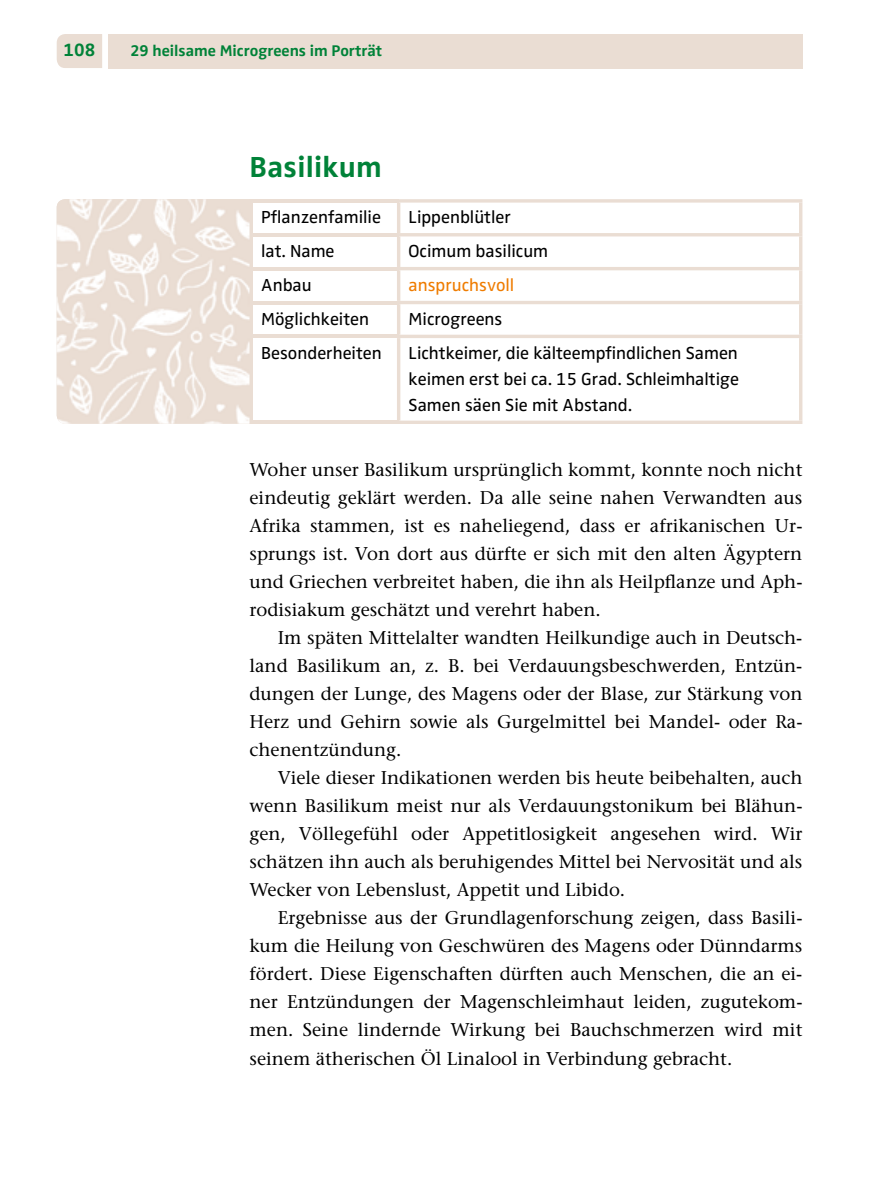
<style>
.page{position:relative;width:879px;height:1191px;background:#fff}
.page>*{position:absolute;margin:0;border:0;box-sizing:border-box;transform-origin:0 0}
.t1{font:700 30px "Zwo Pro";letter-spacing:.01em;color:#008238}
.t2{font:18.4px/28px "Stone Serif";color:#000;text-align:justify}
.t3{font:700 18.4px "Zwo Pro";color:#008238}
.t4{font:18px/26px "Zwo Pro";color:#000;text-align:justify}
.t5{font:18px "Zwo Pro";color:#ef7c00}
.t6{font:700 16px "Zwo Pro";color:#008238}
</style>
<div class="page">
<div style="left:57px;top:34px;width:45px;height:34px;background:#eaddd3"></div>
<div style="left:108px;top:34px;width:694px;height:34px;background:#eaddd3"></div>
<hr style="left:249px;top:199px;width:150px;height:4px;background:#eaddd3">
<hr style="left:249px;top:203px;width:4px;height:30px;background:#eaddd3">
<svg style="left:399px;top:199px;width:403px;height:4px;background:#ece1d9"></svg>
<hr style="left:397px;top:203px;width:3px;height:30px;background:#eaddd3">
<hr style="left:799px;top:203px;width:3px;height:30px;background:#eaddd3">
<hr style="left:249px;top:233px;width:150px;height:3px;background:#eaddd3">
<hr style="left:249px;top:236px;width:4px;height:31px;background:#eaddd3">
<hr style="left:399px;top:233px;width:403px;height:3px;background:#eaddd3">
<hr style="left:397px;top:236px;width:3px;height:31px;background:#eaddd3">
<hr style="left:799px;top:236px;width:3px;height:31px;background:#eaddd3">
<hr style="left:249px;top:267px;width:150px;height:3px;background:#eaddd3">
<hr style="left:249px;top:270px;width:4px;height:31px;background:#eaddd3">
<hr style="left:399px;top:267px;width:403px;height:3px;background:#eaddd3">
<hr style="left:397px;top:270px;width:3px;height:31px;background:#eaddd3">
<hr style="left:799px;top:270px;width:3px;height:31px;background:#eaddd3">
<hr style="left:249px;top:301px;width:150px;height:3px;background:#eaddd3">
<hr style="left:249px;top:304px;width:4px;height:31px;background:#eaddd3">
<hr style="left:399px;top:301px;width:403px;height:3px;background:#eaddd3">
<hr style="left:397px;top:304px;width:3px;height:31px;background:#eaddd3">
<hr style="left:799px;top:304px;width:3px;height:31px;background:#eaddd3">
<hr style="left:249px;top:335px;width:150px;height:3px;background:#eaddd3">
<hr style="left:249px;top:338px;width:4px;height:82px;background:#eaddd3">
<hr style="left:399px;top:335px;width:403px;height:3px;background:#eaddd3">
<hr style="left:397px;top:338px;width:3px;height:82px;background:#eaddd3">
<hr style="left:799px;top:338px;width:3px;height:82px;background:#eaddd3">
<hr style="left:249px;top:420px;width:150px;height:4px;background:#eaddd3">
<svg style="left:399px;top:420px;width:403px;height:4px;background:#ece1d9"></svg>
<svg style="left:62px;top:199px;width:187px;height:225px;fill:#eaddd3"></svg>
<img style="left:57px;top:199px;width:8px;height:224px">
<p class="t3" style="left:63px;top:39px;width:33px">108</p>
<p class="t6" style="left:130px;top:41px;width:253px">29 heilsame Microgreens im Porträt</p>
<h1 class="t1" style="left:249px;top:149px;width:134px">Basilikum</h1>
<p class="t4" style="left:261px;top:205px;width:121px">Pflanzenfamilie</p>
<p class="t4" style="left:408px;top:205px;width:104px">Lippenblütler</p>
<p class="t4" style="left:261px;top:239px;width:75px">lat. Name</p>
<p class="t4" style="left:408px;top:239px;width:141px">Ocimum basilicum</p>
<p class="t4" style="left:261px;top:272px;width:52px">Anbau</p>
<p class="t5" style="left:408px;top:275px;width:107px">anspruchsvoll</p>
<p class="t4" style="left:261px;top:306px;width:109px">Möglichkeiten</p>
<p class="t4" style="left:408px;top:306px;width:95px">Microgreens</p>
<p class="t4" style="left:261px;top:340px;width:122px">Besonderheiten</p>
<p class="t4" style="left:408px;top:340px;width:332px">Lichtkeimer, die kälteempfindlichen Samen keimen erst bei ca. 15 Grad. Schleimhaltige Samen säen Sie mit Abstand.</p>
<p class="t2" style="left:249px;top:456px;width:554px">Woher unser Basilikum ursprünglich kommt, konnte noch nicht eindeutig geklärt werden. Da alle seine nahen Verwandten aus Afrika stammen, ist es naheliegend, dass er afrikanischen Ur&shy;sprungs ist. Von dort aus dürfte er sich mit den alten Ägyptern und Griechen verbreitet haben, die ihn als Heilpflanze und Aph&shy;rodisiakum geschätzt und verehrt haben.</p>
<p class="t2" style="left:249px;top:624px;width:554px;text-indent:28px">Im späten Mittelalter wandten Heilkundige auch in Deutsch&shy;land Basilikum an, z. B. bei Verdauungsbeschwerden, Entzün&shy;dungen der Lunge, des Magens oder der Blase, zur Stärkung von Herz und Gehirn sowie als Gurgelmittel bei Mandel- oder Ra&shy;chenentzündung.</p>
<p class="t2" style="left:249px;top:764px;width:554px;text-indent:28px">Viele dieser Indikationen werden bis heute beibehalten, auch wenn Basilikum meist nur als Verdauungstonikum bei Blähun&shy;gen, Völlegefühl oder Appetitlosigkeit angesehen wird. Wir schätzen ihn auch als beruhigendes Mittel bei Nervosität und als Wecker von Lebenslust, Appetit und Libido.</p>
<p class="t2" style="left:249px;top:904px;width:554px;text-indent:28px">Ergebnisse aus der Grundlagenforschung zeigen, dass Basili&shy;kum die Heilung von Geschwüren des Magens oder Dünndarms fördert. Diese Eigenschaften dürften auch Menschen, die an ei&shy;ner Entzündungen der Magenschleimhaut leiden, zugutekom&shy;men. Seine lindernde Wirkung bei Bauchschmerzen wird mit seinem ätherischen Öl Linalool in Verbindung gebracht.</p>
</div>
